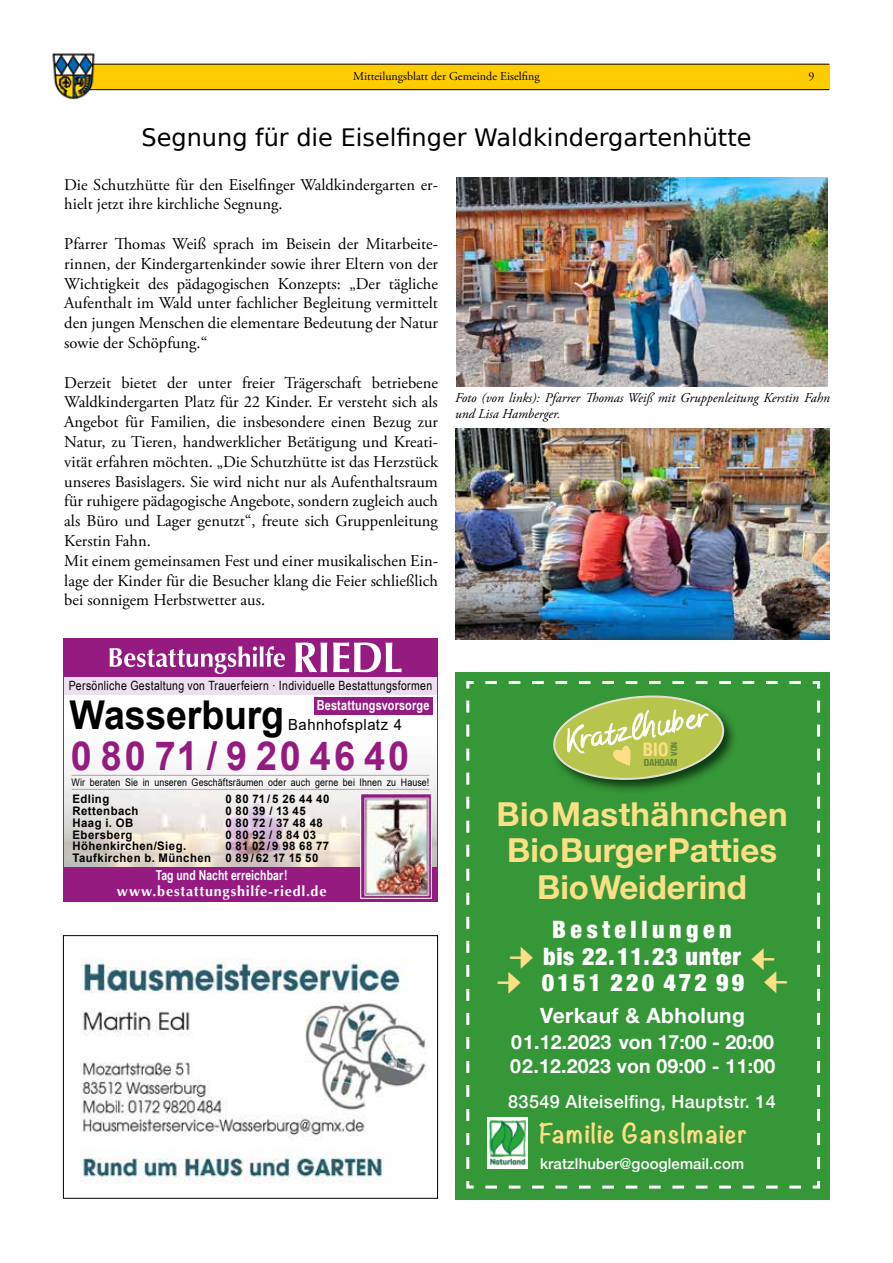
<style>
.page{position:relative;width:893px;height:1263px;background:#fff}
.page>*{position:absolute;margin:0;border:0;box-sizing:border-box;transform-origin:0 0}
.t1{font:40.5px "Minion Pro";color:#fddf87}
.t2{font:700 40.05px "Arial";letter-spacing:.075em;color:#951b81;scale:.95 1}
.t3{font:700 39.75px "Arial";letter-spacing:-.005em;color:#000;scale:.95 1}
.t4{font:700 33px "Helvetica Neue";color:#fddf87}
.t5{font:24px "DejaVu Sans";color:#000}
.t6{font:700 24px "Noteworthy";letter-spacing:.05em;color:#fddf87}
.t7{font:900 condensed 24px "Helvetica Neue";letter-spacing:.03em;color:#fff}
.t8{font:900 condensed 24px "Helvetica Neue";letter-spacing:.13em;color:#fff}
.t9{font:900 condensed 24px "Helvetica Neue";letter-spacing:.19em;color:#fff}
.t10{font:23.7px "Morsal";color:#fff}
.t11{font:700 21px "Helvetica Neue";letter-spacing:.02em;color:#fff}
.t12{font:700 19.5px "Helvetica Neue";letter-spacing:.01em;color:#fff}
.t13{font:700 condensed 18.6px "Helvetica Neue";color:#fcdf87}
.t14{font:500 18px "Helvetica Neue";letter-spacing:.02em;color:#fff}
.t15{font:16.5px/19.8px "Adobe Garamond Pro";color:#000}
.t16{font:15.3px "Arial";letter-spacing:.03em;color:#000}
.t17{font:500 15px "Helvetica Neue";letter-spacing:.01em;color:#fff}
.t18{font:700 14.25px "Optima LT Pro";letter-spacing:.055em;color:#fff}
.t19{font:700 13.8px "Arial Narrow";letter-spacing:.01em;color:#fff;scale:.93 1}
.t20{font:700 13.8px "Arial Narrow";letter-spacing:.01em;color:#fff}
.t21{font:italic 13.5px/16.2px "Adobe Garamond Pro";color:#000}
.t22{font:12.75px "Arial Narrow";letter-spacing:.025em;color:#000}
.t23{font:12px "Adobe Garamond Pro";color:#000}
.t24{font:700 11.85px/11.9px "Arial";letter-spacing:.04em;color:#000}
.t25{font:10.5px "Arial";letter-spacing:.015em;color:#000;scale:.85 1}
.t26{font:700 condensed 9.75px "Helvetica Neue";letter-spacing:-.02em;color:#63813a}
.t27{font:700 condensed 8.55px "Helvetica Neue";color:#63813a}
.s1{font-family:"Minion Pro";font-weight:400;font-stretch:normal;font-size:40.5px;color:#fddf87}
</style>
<div class="page">
<div style="left:71px;top:64px;width:758px;height:25px;background:#fc0"></div>
<hr style="left:68px;top:64px;width:761px;height:1px;background:#000">
<hr style="left:68px;top:89px;width:761px;height:1px;background:#000">
<img style="left:52px;top:53px;width:47px;height:47px">
<div style="left:63px;top:677px;width:375px;height:17px;background:#eddfef"></div>
<img style="left:65px;top:768px;width:371px;height:99px">
<div style="left:63px;top:867px;width:375px;height:34px;background:#951b81"></div>
<div style="left:63px;top:638px;width:375px;height:39px;background:#951b81"></div>
<img style="left:360px;top:793px;width:72px;height:106px">
<hr style="left:72px;top:789px;width:357px;height:1px;background:#c693c2">
<hr style="left:72px;top:775px;width:357px;height:1px;background:#c693c2">
<div style="left:314px;top:697px;width:119px;height:17px;background:#951b81"></div>
<svg style="left:110px;top:646px;width:175px;height:28px"></svg>
<svg style="left:295px;top:642px;width:107px;height:30px"></svg>
<div style="left:63px;top:638px;width:375px;height:263px;border:1px solid #951b81"></div>
<img style="left:80px;top:958px;width:346px;height:226px">
<div style="left:63px;top:935px;width:375px;height:264px;border:1px solid #000"></div>
<img style="left:456px;top:178px;width:371px;height:208px">
<img style="left:455px;top:428px;width:375px;height:211px">
<div style="left:455px;top:672px;width:374px;height:527px;background:#359738"></div>
<svg style="left:466px;top:681px;width:355px;height:508px"></svg>
<img style="left:487px;top:1118px;width:41px;height:50px">
<img style="left:551px;top:693px;width:187px;height:101px">
<svg style="left:550px;top:690px;width:175px;height:95px"></svg>
<p class="t23" style="left:353px;top:69px;width:188px">Mitteilungsblatt der Gemeinde Eiselfing</p>
<p class="t23" style="left:809px;top:69px;width:7px">9</p>
<h3 class="t5" style="left:141px;top:118px;width:612px">Segnung für die Eiselfinger Waldkindergartenhütte</h3>
<p class="t15" style="left:64px;top:175px;width:375px">Die Schutzhütte für den Eiselfinger Waldkindergarten er&shy;hielt jetzt ihre kirchliche Segnung.</p>
<p class="t15" style="left:64px;top:234px;width:375px;text-align:justify">Pfarrer Thomas Weiß sprach im Beisein der Mitarbeite&shy;rinnen, der Kindergartenkinder sowie ihrer Eltern von der Wichtigkeit des pädagogischen Konzepts: „Der tägliche Aufenthalt im Wald unter fachlicher Begleitung vermittelt den jungen Menschen die elementare Bedeutung der Natur sowie der Schöpfung.“</p>
<p class="t15" style="left:64px;top:373px;width:375px">Derzeit bietet der unter freier Trägerschaft betriebene Waldkindergarten Platz für 22 Kinder. Er versteht sich als Angebot für Familien, die insbesondere einen Bezug zur Natur, zu Tieren, handwerklicher Betätigung und Kreati&shy;vität erfahren möchten. „Die Schutzhütte ist das Herzstück unseres Basislagers. Sie wird nicht nur als Aufenthaltsraum für ruhigere pädagogische Angebote, sondern zugleich auch als Büro und Lager genutzt“, freute sich Gruppenleitung Kerstin Fahn.<br>Mit einem gemeinsamen Fest und einer musikalischen Ein&shy;lage der Kinder für die Besucher klang die Feier schließlich bei sonnigem Herbstwetter aus.</p>
<p class="t21" style="left:455px;top:390px;width:376px">Foto (von links): Pfarrer Thomas Weiß mit Gruppenleitung Kerstin Fahn und Lisa Hamberger.</p>
<p class="t22" style="left:69px;top:676px;width:365px">Persönliche Gestaltung von Trauerfeiern ∙ Individuelle Bestattungsformen</p>
<p class="t20" style="left:317px;top:695px;width:114px">Bestattungsvorsorge</p>
<h3 class="t3" style="left:69px;top:687px;width:227px">Wasserburg</h3>
<p class="t16" style="left:288px;top:714px;width:115px">Bahnhofsplatz 4</p>
<h2 class="t2" style="left:71px;top:727px;width:357px">0 80 71 / 9 20 46 40</h2>
<p class="t24" style="left:72px;top:793px;width:38px">Edling</p>
<p class="t24" style="left:226px;top:793px;width:105px">0 80 71 / 5 26 44 40</p>
<p class="t24" style="left:72px;top:805px;width:68px">Rettenbach</p>
<p class="t24" style="left:226px;top:805px;width:82px">0 80 39 / 13 45</p>
<p class="t24" style="left:72px;top:817px;width:62px">Haag i. OB</p>
<p class="t24" style="left:226px;top:817px;width:99px">0 80 72 / 37 48 48</p>
<p class="t24" style="left:72px;top:828px;width:62px">Ebersberg</p>
<p class="t24" style="left:226px;top:828px;width:92px">0 80 92 / 8 84 03</p>
<p class="t24" style="left:72px;top:840px;width:115px">Höhenkirchen/Sieg.</p>
<p class="t25" style="left:72px;top:775px;width:422px">Wir beraten Sie in unseren Geschäftsräumen oder auch gerne bei Ihnen zu Hause!</p>
<p class="t24" style="left:72px;top:840px;width:258px;text-indent:153px">0 81 02 / 9 98 68 77<br>Taufkirchen b. München 0 89 / 62 17 15 50</p>
<p class="t19" style="left:156px;top:865px;width:143px">Tag und Nacht erreichbar!</p>
<p class="t18" style="left:117px;top:882px;width:211px">www.bestattungshilfe-riedl.de</p>
<h3 class="t10" style="left:564px;top:728px;width:147px;rotate:-10deg">Kratzlhuber</h3>
<p class="t13" style="left:643px;top:734px;width:27px">BIO</p>
<p class="t27" style="left:667px;top:756px;width:16px;rotate:-90deg">VON</p>
<p class="t26" style="left:644px;top:754px;width:35px">DAHOAM</p>
<h3 class="t4" style="left:497px;top:788px;width:293px">Bio Masthähnchen</h3>
<h3 class="t4" style="left:507px;top:825px;width:271px">Bio Burger Patties</h3>
<h3 class="t4" style="left:537px;top:861px;width:211px">Bio Weiderind</h3>
<h3 class="t9" style="left:552px;top:910px;width:181px">Bestellungen</h3>
<h3 class="t7" style="left:509px;top:936px;width:234px"><span class="s1">→</span> bis 22. 11. 23 unter</h3>
<h1 class="t1" style="left:496px;top:952px;width:27px">→</h1>
<h1 class="t1" style="left:776px;top:989px;width:27px;rotate:-180deg">→</h1>
<h1 class="t1" style="left:788px;top:1012px;width:27px;rotate:-180deg">→</h1>
<h3 class="t8" style="left:542px;top:963px;width:204px">0151 220 472 99</h3>
<p class="t11" style="left:540px;top:999px;width:206px">Verkauf &amp; Abholung</p>
<p class="t12" style="left:510px;top:1051px;width:267px">0 2 .12.2023 von 09:00 - 11:00</p>
<p class="t12" style="left:511px;top:1026px;width:264px">0 1.12.2023 von 17:00 - 20:00</p>
<p class="t14" style="left:508px;top:1086px;width:269px">83549 Alteiselfing, Hauptstr. 14</p>
<h3 class="t6" style="left:539px;top:1112px;width:210px">Familie Ganslmaier</h3>
<p class="t17" style="left:540px;top:1151px;width:206px">kratzlhuber@googlemail.com</p>
</div>
